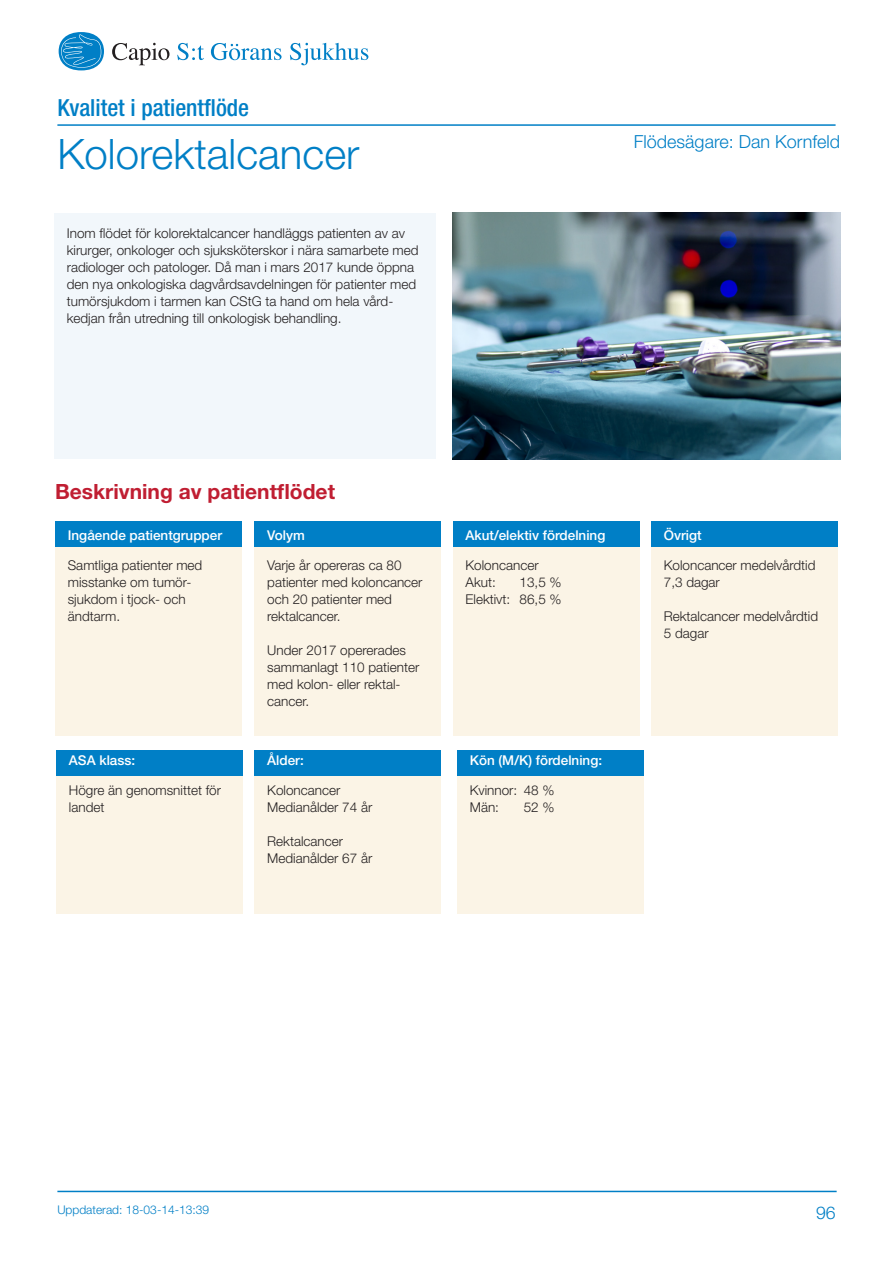
<style>
.page{position:relative;width:893px;height:1263px;background:#fff}
.page>*{position:absolute;margin:0;border:0;box-sizing:border-box;transform-origin:0 0}
.Rubrik_1{font:300 42px "Helvetica Neue LT";color:#007fc6}
.t1{font:500 condensed 23.55px "Helvetica Neue LT";color:#007fc6}
.Rubrik_2{font:700 21px "Helvetica Neue LT";color:#c01e32}
.Sidhuvud_text{font:300 18px "Helvetica Neue LT";color:#007fc6}
.t2{font:300 17.55px "Helvetica Neue LT";color:#007fc6}
._1_Normal{font:300 13.5px/17px "Helvetica Neue LT";color:#231f20}
._1_Normal-2{font:500 13.5px "Helvetica Neue LT";color:#fff}
.t3{font:300 12px "Helvetica Neue LT";color:#007fc6}
</style>
<div class="page">
<svg style="left:112px;top:43px;width:57px;height:22px"></svg>
<svg style="left:177px;top:43px;width:27px;height:17px"></svg>
<svg style="left:290px;top:43px;width:78px;height:22px"></svg>
<div style="left:59px;top:32px;width:45px;height:38px;background:#007fc6;border-radius:50%"></div>
<svg style="left:59px;top:34px;width:42px;height:36px"></svg>
<svg style="left:211px;top:43px;width:71px;height:17px"></svg>
<hr style="left:57px;top:124px;width:779px;height:2px;background:#007fc6">
<hr style="left:57px;top:1191px;width:780px;height:1px;background:#007fc6">
<div style="left:55px;top:543px;width:187px;height:193px;background:#fbf4e6"></div>
<div style="left:55px;top:521px;width:187px;height:25px;background:#007fc6"></div>
<div style="left:254px;top:543px;width:187px;height:193px;background:#fbf4e6"></div>
<div style="left:254px;top:521px;width:187px;height:25px;background:#007fc6"></div>
<div style="left:453px;top:543px;width:186px;height:193px;background:#fbf4e6"></div>
<div style="left:453px;top:521px;width:186px;height:25px;background:#007fc6"></div>
<div style="left:651px;top:543px;width:187px;height:193px;background:#fbf4e6"></div>
<div style="left:651px;top:521px;width:187px;height:25px;background:#007fc6"></div>
<div style="left:56px;top:771px;width:187px;height:143px;background:#fbf4e6"></div>
<div style="left:56px;top:750px;width:187px;height:25px;background:#007fc6"></div>
<div style="left:254px;top:771px;width:187px;height:143px;background:#fbf4e6"></div>
<div style="left:254px;top:750px;width:187px;height:25px;background:#007fc6"></div>
<div style="left:54px;top:213px;width:382px;height:246px;background:#f2f7fb"></div>
<img style="left:453px;top:212px;width:387px;height:247px">
<div style="left:457px;top:771px;width:187px;height:143px;background:#fbf4e6"></div>
<div style="left:457px;top:750px;width:187px;height:25px;background:#007fc6"></div>
<h2 class="t1" style="left:57px;top:94px;width:193px">Kvalitet i patientflöde</h2>
<p class="Rubrik_1" style="left:57px;top:128px;width:303px">Kolorektalcancer</p>
<p class="Sidhuvud_text" style="left:634px;top:131px;width:208px">Flödesägare: Dan Kornfeld</p>
<p class="_1_Normal" style="left:67px;top:225px;width:353px">Inom flödet för kolorektalcancer handläggs patienten av av kirurger, onkologer och sjuksköterskor i nära samarbete med radiologer och patologer. Då man i mars 2017 kunde öppna den nya onkologiska dagvårdsavdelningen för patienter med tumörsjukdom i tarmen kan CStG ta hand om hela vård&shy;kedjan från utredning till onkologisk behandling.</p>
<p class="Rubrik_2" style="left:55px;top:479px;width:282px">Beskrivning av patientflödet</p>
<p class="_1_Normal-2" style="left:68px;top:527px;width:156px">Ingående patientgrupper</p>
<p class="_1_Normal-2" style="left:267px;top:527px;width:39px">Volym</p>
<p class="_1_Normal-2" style="left:466px;top:527px;width:141px">Akut/elektiv fördelning</p>
<p class="_1_Normal-2" style="left:664px;top:527px;width:39px">Övrigt</p>
<p class="_1_Normal" style="left:68px;top:556px;width:136px">Samtliga patienter med misstanke om tumör&shy;sjukdom i tjock- och ändtarm.</p>
<p class="_1_Normal" style="left:267px;top:556px;width:157px">Varje år opereras ca 80 patienter med koloncancer och 20 patienter med rektalcancer.</p>
<p class="_1_Normal" style="left:267px;top:641px;width:154px">Under 2017 opererades sammanlagt 110 patienter med kolon- eller rektal&shy;cancer.</p>
<p class="_1_Normal" style="left:466px;top:556px;width:75px">Koloncancer</p>
<p class="_1_Normal" style="left:466px;top:573px;width:32px">Akut:</p>
<p class="_1_Normal" style="left:520px;top:573px;width:44px">13,5 %</p>
<p class="_1_Normal" style="left:466px;top:590px;width:98px">Elektivt: 86,5 %</p>
<p class="_1_Normal" style="left:664px;top:556px;width:153px">Koloncancer medelvårdtid<br>7,3 dagar</p>
<p class="_1_Normal" style="left:664px;top:607px;width:156px">Rektalcancer medelvårdtid<br>5 dagar</p>
<p class="_1_Normal-2" style="left:69px;top:753px;width:68px">ASA klass:</p>
<p class="_1_Normal-2" style="left:267px;top:753px;width:38px">Ålder:</p>
<p class="_1_Normal-2" style="left:470px;top:753px;width:134px">Kön (M/K) fördelning:</p>
<p class="_1_Normal" style="left:69px;top:782px;width:154px">Högre än genomsnittet för landet</p>
<p class="_1_Normal" style="left:267px;top:782px;width:75px">Koloncancer</p>
<p class="_1_Normal" style="left:267px;top:799px;width:107px">Medianålder 74 år</p>
<p class="_1_Normal" style="left:267px;top:833px;width:77px">Rektalcancer</p>
<p class="_1_Normal" style="left:267px;top:850px;width:107px">Medianålder 67 år</p>
<p class="_1_Normal" style="left:470px;top:782px;width:86px">Kvinnor: 48 %</p>
<p class="_1_Normal" style="left:470px;top:799px;width:31px">Män:</p>
<p class="_1_Normal" style="left:524px;top:799px;width:32px">52 %</p>
<p class="t3" style="left:57px;top:1202px;width:153px">Uppdaterad: 18-03-14-13:39</p>
<p class="t2" style="left:816px;top:1201px;width:21px">96</p>
</div>
